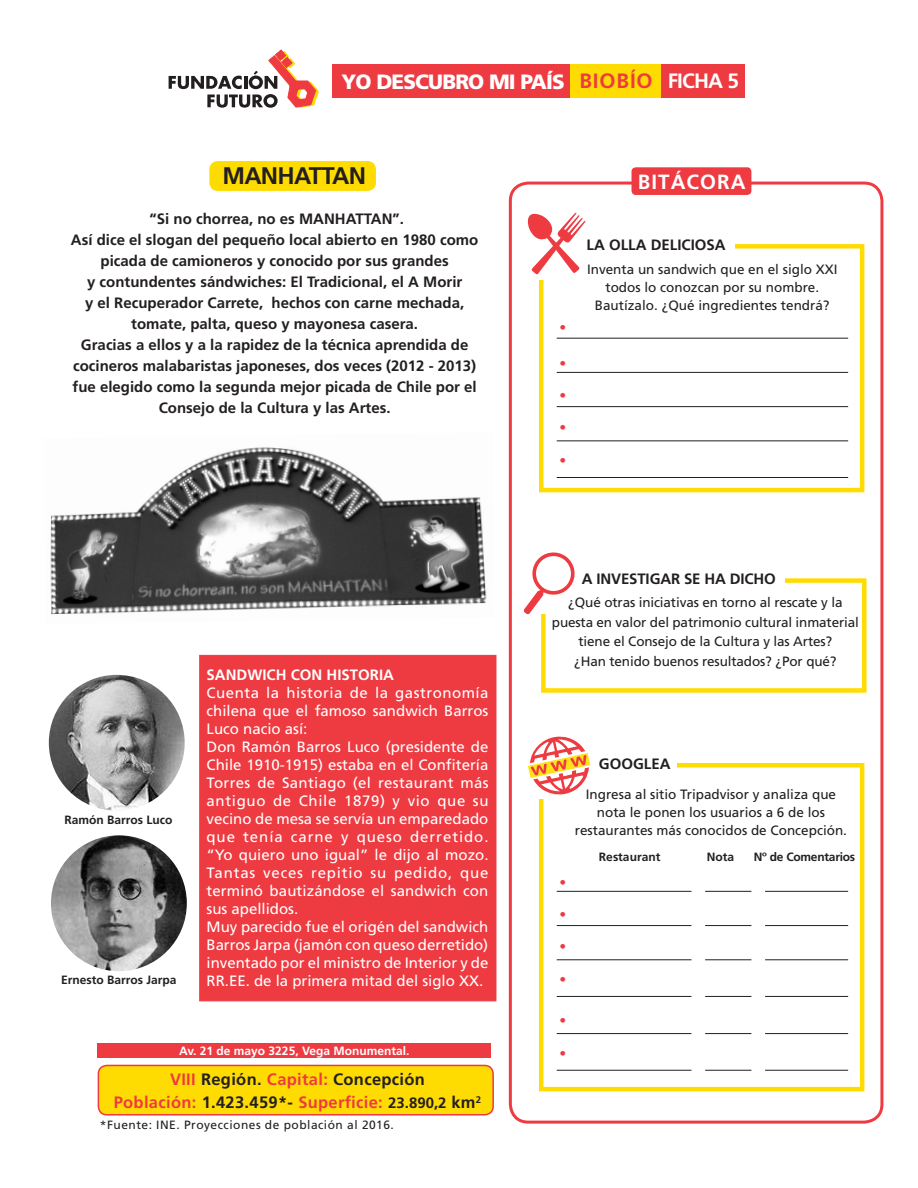
<style>
.page{position:relative;width:918px;height:1188px;background:#fff}
.page>*{position:absolute;margin:0;border:0;box-sizing:border-box;transform-origin:0 0}
.t1{font:700 24px "Frutiger";letter-spacing:-.03em;color:#231f20}
.t2{font:900 20.7px "Frutiger";letter-spacing:-.04em;color:#fff}
.t3{font:700 20.7px "Frutiger";letter-spacing:.04em;color:#ee3a41}
.t4{font:700 20.7px "Frutiger";letter-spacing:-.04em;color:#fff}
.t5{font:700 20.55px "Frutiger";letter-spacing:.05em;color:#fff}
.Cuerpo_texto_2{font:700 16.5px "Frutiger";letter-spacing:.02em;color:#ee3a41}
.Cuerpo_texto_2-2{font:700 16.5px "Frutiger";letter-spacing:.02em;color:#231f20}
.Cuerpo_texto_2-3{font:15px/18px "Frutiger";color:#fff;text-align:justify}
.Bajada{font:700 15px/21px "Frutiger";color:#231f20;text-align:center}
.Cuerpo_texto_2-4{font:700 15px "Frutiger";color:#fff}
.t6{font:13.5px/18px "Frutiger";color:#231f20;text-align:center}
.t7{font:13.5px "Frutiger";color:#ee3a41}
.Cuerpo_texto_2-5{font:700 12px "Frutiger";color:#231f20}
.t8{font:12px "Frutiger";letter-spacing:.04em;color:#231f20}
.Cuerpo_texto_2-6{font:700 12px "Frutiger";color:#fff}
.Cuerpo_texto_2-7{font:700 12px "Frutiger";letter-spacing:-.02em;color:#231f20}
.s1{color:#ee3a41}
.s2{color:#231f20}
.s3{font-size:15px;color:#231f20}
</style>
<div class="page">
<div style="left:199px;top:655px;width:297px;height:346px;background:#ee3a41;border:1px solid #ee3a41"></div>
<div style="left:98px;top:1043px;width:393px;height:15px;background:#ee3a41"></div>
<div style="left:509px;top:182px;width:374px;height:942px;border:3px solid #ee3a41;border-radius:18px"></div>
<div style="left:632px;top:167px;width:119px;height:28px;background:#ee3a41;border-radius:4px"></div>
<div style="left:209px;top:161px;width:167px;height:30px;background:#ffdc01;border-radius:9px"></div>
<svg style="left:169px;top:50px;width:150px;height:58px"></svg>
<div style="left:333px;top:64px;width:239px;height:34px;background:#ee3a41"></div>
<div style="left:661px;top:64px;width:84px;height:34px;background:#ee3a41"></div>
<div style="left:571px;top:64px;width:90px;height:34px;background:#ffdc01"></div>
<img style="left:50px;top:447px;width:437px;height:167px">
<img style="left:49px;top:675px;width:136px;height:136px;border-radius:68px">
<img style="left:51px;top:835px;width:136px;height:136px;border-radius:68px">
<div style="left:539px;top:244px;width:325px;height:248px;border:4px solid #ffdc01"></div>
<div style="left:533px;top:234px;width:201px;height:46px;background:#fff"></div>
<svg style="left:528px;top:213px;width:58px;height:61px"></svg>
<hr style="left:557px;top:372px;width:291px;height:1px;background:#231f20">
<hr style="left:557px;top:338px;width:291px;height:1px;background:#231f20">
<hr style="left:557px;top:440px;width:291px;height:1px;background:#231f20">
<hr style="left:557px;top:406px;width:291px;height:1px;background:#231f20">
<hr style="left:557px;top:477px;width:291px;height:1px;background:#231f20">
<div style="left:539px;top:763px;width:325px;height:328px;border:4px solid #ffdc01"></div>
<div style="left:533px;top:753px;width:144px;height:46px;background:#fff"></div>
<hr style="left:557px;top:891px;width:134px;height:1px;background:#231f20">
<hr style="left:705px;top:891px;width:46px;height:1px;background:#231f20">
<hr style="left:765px;top:891px;width:83px;height:1px;background:#231f20">
<hr style="left:557px;top:959px;width:134px;height:1px;background:#231f20">
<hr style="left:705px;top:959px;width:46px;height:1px;background:#231f20">
<hr style="left:765px;top:959px;width:83px;height:1px;background:#231f20">
<hr style="left:557px;top:1033px;width:134px;height:1px;background:#231f20">
<hr style="left:705px;top:1033px;width:46px;height:1px;background:#231f20">
<hr style="left:765px;top:1033px;width:83px;height:1px;background:#231f20">
<hr style="left:557px;top:925px;width:134px;height:1px;background:#231f20">
<hr style="left:705px;top:925px;width:46px;height:1px;background:#231f20">
<hr style="left:765px;top:925px;width:83px;height:1px;background:#231f20">
<hr style="left:557px;top:996px;width:134px;height:1px;background:#231f20">
<hr style="left:705px;top:996px;width:46px;height:1px;background:#231f20">
<hr style="left:765px;top:996px;width:83px;height:1px;background:#231f20">
<hr style="left:557px;top:1070px;width:134px;height:1px;background:#231f20">
<hr style="left:705px;top:1070px;width:46px;height:1px;background:#231f20">
<hr style="left:765px;top:1070px;width:83px;height:1px;background:#231f20">
<svg style="left:528px;top:736px;width:62px;height:59px"></svg>
<div style="left:541px;top:578px;width:326px;height:115px;border:4px solid #ffdc01"></div>
<div style="left:535px;top:568px;width:250px;height:46px;background:#fff"></div>
<svg style="left:524px;top:552px;width:51px;height:62px"></svg>
<div style="left:98px;top:1065px;width:395px;height:50px;background:#ffdc01;border-radius:9px"></div>
<div style="left:98px;top:1065px;width:396px;height:51px;border:2px solid #ee3a41;border-radius:9px"></div>
<p class="t2" style="left:342px;top:69px;width:225px">YO DESCUBRO MI PAÍS</p>
<p class="t3" style="left:579px;top:69px;width:75px">BIOBÍO</p>
<p class="t4" style="left:668px;top:69px;width:73px">FICHA 5</p>
<p class="t1" style="left:222px;top:161px;width:145px">MANHATTAN</p>
<p class="t5" style="left:638px;top:169px;width:109px">BITÁCORA</p>
<p class="Bajada" style="left:150px;top:208px;width:256px">“Si no chorrea, no es MANHATTAN”.</p>
<p class="Bajada" style="left:71px;top:229px;width:409px">Así dice el slogan del pequeño local abierto en 1980 como picada de camioneros y conocido por sus grandes</p>
<p class="Bajada" style="left:87px;top:271px;width:377px">y contundentes sándwiches: El Tradicional, el A Morir</p>
<p class="Bajada" style="left:85px;top:292px;width:381px">y el Recuperador Carrete, hechos con carne mechada, tomate, palta, queso y mayonesa casera.</p>
<p class="Bajada" style="left:73px;top:334px;width:406px">Gracias a ellos y a la rapidez de la técnica aprendida de cocineros malabaristas japoneses, dos veces (2012 - 2013) fue elegido como la segunda mejor picada de Chile por el</p>
<p class="Bajada" style="left:159px;top:397px;width:233px">Consejo de la Cultura y las Artes.</p>
<p class="Cuerpo_texto_2-5" style="left:65px;top:813px;width:109px">Ramón Barros Luco</p>
<p class="Cuerpo_texto_2-5" style="left:61px;top:973px;width:117px">Ernesto Barros Jarpa</p>
<p class="Cuerpo_texto_2-4" style="left:207px;top:666px;width:189px">SANDWICH CON HISTORIA</p>
<p class="Cuerpo_texto_2-3" style="left:207px;top:684px;width:284px">Cuenta la historia de la gastronomía chilena que el famoso sandwich Barros Luco nacio así:</p>
<p class="Cuerpo_texto_2-3" style="left:207px;top:738px;width:284px">Don Ramón Barros Luco (presidente de Chile 1910-1915) estaba en el Confitería Torres de Santiago (el restaurant más antiguo de Chile 1879) y vio que su vecino de mesa se servía un emparedado que tenía carne y queso derretido. “Yo quiero uno igual” le dijo al mozo.<br>Tantas veces repitio su pedido, que terminó bautizándose el sandwich con sus apellidos.</p>
<p class="Cuerpo_texto_2-3" style="left:207px;top:918px;width:283px">Muy parecido fue el origén del sandwich Barros Jarpa (jamón con queso derretido) inventado por el ministro de Interior y de RR.EE. de la primera mitad del siglo XX.</p>
<p class="Cuerpo_texto_2-6" style="left:179px;top:1044px;width:232px">Av. 21 de mayo 3225, Vega Monumental.</p>
<p class="Cuerpo_texto_2-2" style="left:170px;top:1070px;width:257px"><span class="s1">VIII</span> Región. <span class="s1">Capital:</span> Concepción</p>
<p class="Cuerpo_texto_2" style="left:114px;top:1093px;width:369px">Población: <span class="s2">1.423.459*-</span> Superficie: <span class="s3">23.890,2</span> <span class="s2">km</span><sup>2</sup></p>
<p class="t8" style="left:100px;top:1117px;width:295px">*Fuente: INE. Proyecciones de población al 2016.</p>
<p class="t7" style="left:560px;top:319px;width:8px">•</p>
<p class="t7" style="left:560px;top:355px;width:8px">•</p>
<p class="t7" style="left:560px;top:387px;width:8px">•</p>
<p class="t7" style="left:560px;top:420px;width:8px">•</p>
<p class="t7" style="left:560px;top:452px;width:8px">•</p>
<p class="Bajada" style="left:587px;top:234px;width:141px">LA OLLA DELICIOSA</p>
<p class="t6" style="left:587px;top:261px;width:252px">Inventa un sandwich que en el siglo XXI todos lo conozcan por su nombre.</p>
<p class="t6" style="left:595px;top:297px;width:236px">Bautízalo. ¿Qué ingredientes tendrá?</p>
<p class="Bajada" style="left:582px;top:568px;width:196px">A INVESTIGAR SE HA DICHO</p>
<p class="t6" style="left:552px;top:593px;width:309px;line-height:19.5px">¿Qué otras iniciativas en torno al rescate y la puesta en valor del patrimonio cultural inmaterial tiene el Consejo de la Cultura y las Artes?</p>
<p class="t6" style="left:574px;top:652px;width:264px">¿Han tenido buenos resultados? ¿Por qué?</p>
<p class="Bajada" style="left:599px;top:753px;width:73px">GOOGLEA</p>
<p class="t6" style="left:575px;top:785px;width:274px">Ingresa al sitio Tripadvisor y analiza que nota le ponen los usuarios a 6 de los restaurantes más conocidos de Concepción.</p>
<p class="t7" style="left:560px;top:874px;width:8px">•</p>
<p class="t7" style="left:560px;top:906px;width:8px">•</p>
<p class="t7" style="left:560px;top:939px;width:8px">•</p>
<p class="t7" style="left:560px;top:971px;width:8px">•</p>
<p class="t7" style="left:560px;top:1013px;width:8px">•</p>
<p class="t7" style="left:560px;top:1045px;width:8px">•</p>
<p class="Cuerpo_texto_2-5" style="left:599px;top:850px;width:63px">Restaurant</p>
<p class="Cuerpo_texto_2-5" style="left:707px;top:850px;width:29px">Nota</p>
<p class="Cuerpo_texto_2-7" style="left:754px;top:850px;width:103px">Nº de Comentarios</p>
</div>
